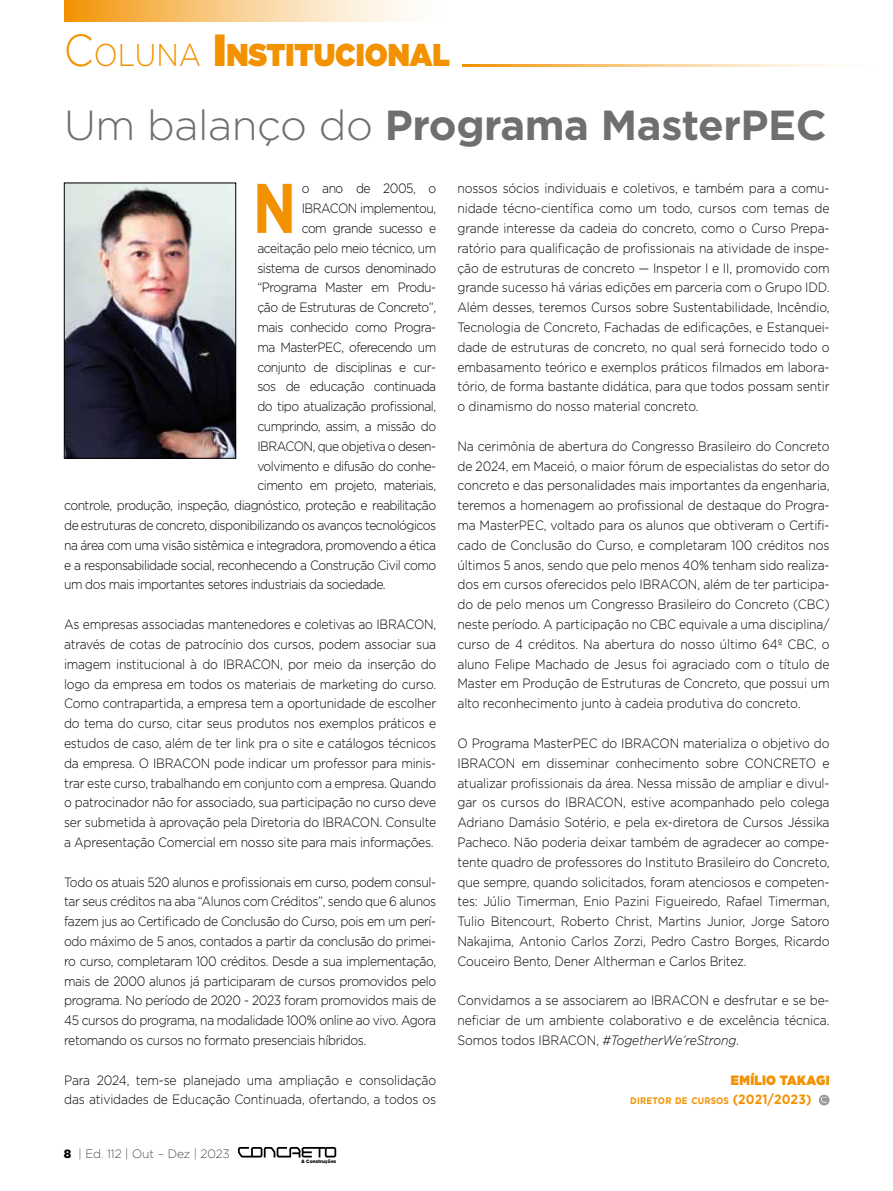
<style>
.page{position:relative;width:893px;height:1191px;background:#fff}
.page>*{position:absolute;margin:0;border:0;box-sizing:border-box;transform-origin:0 0}
.t1{font:700 70.05px "Gotham Narrow";color:#f39200;scale:.9 1}
.t2{font:700 42px "Gotham";letter-spacing:-.01em;color:#706f6f}
.t3{font:900 31.5px "Gotham";color:#f39200;scale:.9 1}
.t4{font:300 13.5px/19.8px "Gotham";letter-spacing:-.04em;color:#000;text-align:justify;scale:.9 1}
.t5{font:300 13.5px/19.8px "Gotham";letter-spacing:-.01em;color:#000;scale:.9 1}
.t6{font:900 13.5px "Gotham";letter-spacing:.025em;color:#f39200;scale:.9 1}
.t7{font:200 12px "Gotham";color:#000}
.t8{font:700 9.45px "Gotham";letter-spacing:.02em;color:#f39200;scale:.9 1}
.t9{font:900 4.8px "Gotham";color:#000}
.s1{font-weight:300;font-size:45px}
.s2{font-weight:300}
.s3{font-size:45px}
.s4{font-weight:900}
.s5{font-style:italic}
.s6{font-size:13.5px}
</style>
<div class="page">
<div style="left:237px;top:1145px;width:101px;height:14px;background:#fff;opacity:.81"></div>
<svg style="left:238px;top:1147px;width:98px;height:10px"></svg>
<div style="left:301px;top:1158px;width:36px;height:5px;background:#fff"></div>
<div style="left:819px;top:1094px;width:10px;height:11px;background:#9d9c9c;border-radius:50%"></div>
<svg style="left:821px;top:1097px;width:6px;height:6px"></svg>
<hr style="left:463px;top:64px;width:418px;height:2px;background:#f39200">
<img style="left:66px;top:185px;width:168px;height:271px">
<div style="left:64px;top:183px;width:172px;height:275px;border:1px solid #000"></div>
<svg style="left:64px;top:0;width:342px;height:21px;background:#f9cc8a"></svg>
<h3 class="t3" style="left:64px;top:32px;width:431px"><span class="s1">C</span><span class="s2">OLUNA</span> <span class="s3">I</span>NSTITUCIONAL</h3>
<h2 class="t2" style="left:64px;top:97px;width:764px"><span class="s2">Um balanço do</span> Programa MasterPEC</h2>
<h1 class="t1" style="left:253px;top:163px;width:49px">N</h1>
<p class="t4" style="left:302px;top:178px;width:151px">o ano de 2005, o</p>
<p class="t4" style="left:302px;top:198px;width:151px">IBRACON implementou,</p>
<p class="t4" style="left:302px;top:218px;width:151px">com grande sucesso e</p>
<p class="t4" style="left:257px;top:238px;width:200px">aceitação pelo meio técnico, um</p>
<p class="t4" style="left:257px;top:257px;width:200px">sistema de cursos denominado</p>
<p class="t4" style="left:257px;top:277px;width:200px">“Programa Master em Produ-</p>
<p class="t4" style="left:257px;top:297px;width:200px">ção de Estruturas de Concreto”,</p>
<p class="t4" style="left:257px;top:317px;width:200px">mais conhecido como Progra-</p>
<p class="t4" style="left:257px;top:337px;width:200px">ma MasterPEC, oferecendo um</p>
<p class="t4" style="left:257px;top:356px;width:200px">conjunto de disciplinas e cur-</p>
<p class="t4" style="left:257px;top:376px;width:200px">sos de educação continuada</p>
<p class="t4" style="left:257px;top:396px;width:200px">do tipo atualização profissional,</p>
<p class="t4" style="left:257px;top:416px;width:200px">cumprindo, assim, a missão do</p>
<p class="t4" style="left:257px;top:436px;width:200px">IBRACON, que objetiva o desen-</p>
<p class="t4" style="left:257px;top:455px;width:200px">volvimento e difusão do conhe-</p>
<p class="t4" style="left:257px;top:475px;width:200px">cimento em projeto, materiais,</p>
<p class="t4" style="left:64px;top:495px;width:415px">controle, produção, inspeção, diagnóstico, proteção e reabilitação</p>
<p class="t4" style="left:64px;top:515px;width:415px">de estruturas de concreto, disponibilizando os avanços tecnológicos</p>
<p class="t4" style="left:64px;top:535px;width:415px">na área com uma visão sistêmica e integradora, promovendo a ética</p>
<p class="t4" style="left:64px;top:554px;width:415px">e a responsabilidade social, reconhecendo a Construção Civil como</p>
<p class="t4" style="left:64px;top:574px;width:359px">um dos mais importantes setores industriais da sociedade.</p>
<p class="t4" style="left:64px;top:614px;width:415px">As empresas associadas mantenedores e coletivas ao IBRACON, através de cotas de patrocínio dos cursos, podem associar sua imagem institucional à do IBRACON, por meio da inserção do logo da empresa em todos os materiais de marketing do curso.<br>Como contrapartida, a empresa tem a oportunidade de escolher do tema do curso, citar seus produtos nos exemplos práticos e estudos de caso, além de ter link pra o site e catálogos técnicos da empresa. O IBRACON pode indicar um professor para minis&shy;trar este curso, trabalhando em conjunto com a empresa. Quando o patrocinador não for associado, sua participação no curso deve ser submetida à aprovação pela Diretoria do IBRACON. Consulte a Apresentação Comercial em nosso site para mais informações.</p>
<p class="t4" style="left:64px;top:871px;width:415px">Todo os atuais 520 alunos e profissionais em curso, podem consul&shy;tar seus créditos na aba “Alunos com Créditos”, sendo que 6 alunos fazem jus ao Certificado de Conclusão do Curso, pois em um perí&shy;odo máximo de 5 anos, contados a partir da conclusão do primei&shy;ro curso, completaram 100 créditos. Desde a sua implementação, mais de 2000 alunos já participaram de cursos promovidos pelo programa. No período de 2020 - 2023 foram promovidos mais de 45 cursos do programa, na modalidade 100% online ao vivo. Agora retomando os cursos no formato presenciais híbridos.</p>
<p class="t5" style="left:64px;top:1069px;width:415px">Para 2024, tem-se planejado uma ampliação e consolidação das atividades de Educação Continuada, ofertando, a todos os</p>
<p class="t7" style="left:64px;top:1145px;width:167px"><span class="s4">8</span> | Ed. 112 | Out – Dez | 2023</p>
<p class="t9" style="left:302px;top:1157px;width:36px">&amp; Construções</p>
<p class="t4" style="left:457px;top:178px;width:415px">nossos sócios individuais e coletivos, e também para a comu&shy;nidade técno-científica como um todo, cursos com temas de grande interesse da cadeia do concreto, como o Curso Prepa&shy;ratório para qualificação de profissionais na atividade de inspe&shy;ção de estruturas de concreto — Inspetor I e II, promovido com grande sucesso há várias edições em parceria com o Grupo IDD.<br>Além desses, teremos Cursos sobre Sustentabilidade, Incêndio, Tecnologia de Concreto, Fachadas de edificações, e Estanquei&shy;dade de estruturas de concreto, no qual será fornecido todo o embasamento teórico e exemplos práticos filmados em labora&shy;tório, de forma bastante didática, para que todos possam sentir o dinamismo do nosso material concreto.</p>
<p class="t4" style="left:457px;top:436px;width:415px">Na cerimônia de abertura do Congresso Brasileiro do Concreto de 2024, em Maceió, o maior fórum de especialistas do setor do concreto e das personalidades mais importantes da engenharia, teremos a homenagem ao profissional de destaque do Progra&shy;ma MasterPEC, voltado para os alunos que obtiveram o Certifi&shy;cado de Conclusão do Curso, e completaram 100 créditos nos últimos 5 anos, sendo que pelo menos 40% tenham sido realiza&shy;dos em cursos oferecidos pelo IBRACON, além de ter participa&shy;do de pelo menos um Congresso Brasileiro do Concreto (CBC) neste período. A participação no CBC equivale a uma disciplina/ curso de 4 créditos. Na abertura do nosso último 64º CBC, o aluno Felipe Machado de Jesus foi agraciado com o título de Master em Produção de Estruturas de Concreto, que possui um alto reconhecimento junto à cadeia produtiva do concreto.</p>
<p class="t4" style="left:457px;top:733px;width:415px">O Programa MasterPEC do IBRACON materializa o objetivo do IBRACON em disseminar conhecimento sobre CONCRETO e atualizar profissionais da área. Nessa missão de ampliar e divul&shy;gar os cursos do IBRACON, estive acompanhado pelo colega Adriano Damásio Sotério, e pela ex-diretora de Cursos Jéssika Pacheco. Não poderia deixar também de agradecer ao compe&shy;tente quadro de professores do Instituto Brasileiro do Concreto, que sempre, quando solicitados, foram atenciosos e competen&shy;tes: Júlio Timerman, Enio Pazini Figueiredo, Rafael Timerman, Tulio Bitencourt, Roberto Christ, Martins Junior, Jorge Satoro Nakajima, Antonio Carlos Zorzi, Pedro Castro Borges, Ricardo Couceiro Bento, Dener Altherman e Carlos Britez.</p>
<p class="t4" style="left:457px;top:990px;width:415px">Convidamos a se associarem ao IBRACON e desfrutar e se be&shy;neficiar de um ambiente colaborativo e de excelência técnica.<br>Somos todos IBRACON, <span class="s5">#TogetherWe’reStrong</span>.</p>
<p class="t6" style="left:731px;top:1070px;width:111px">EMÍLIO TAKAGI</p>
<p class="t8" style="left:630px;top:1094px;width:203px">DIRETOR DE CURSOS <span class="s6">(2021/2023)</span></p>
</div>
